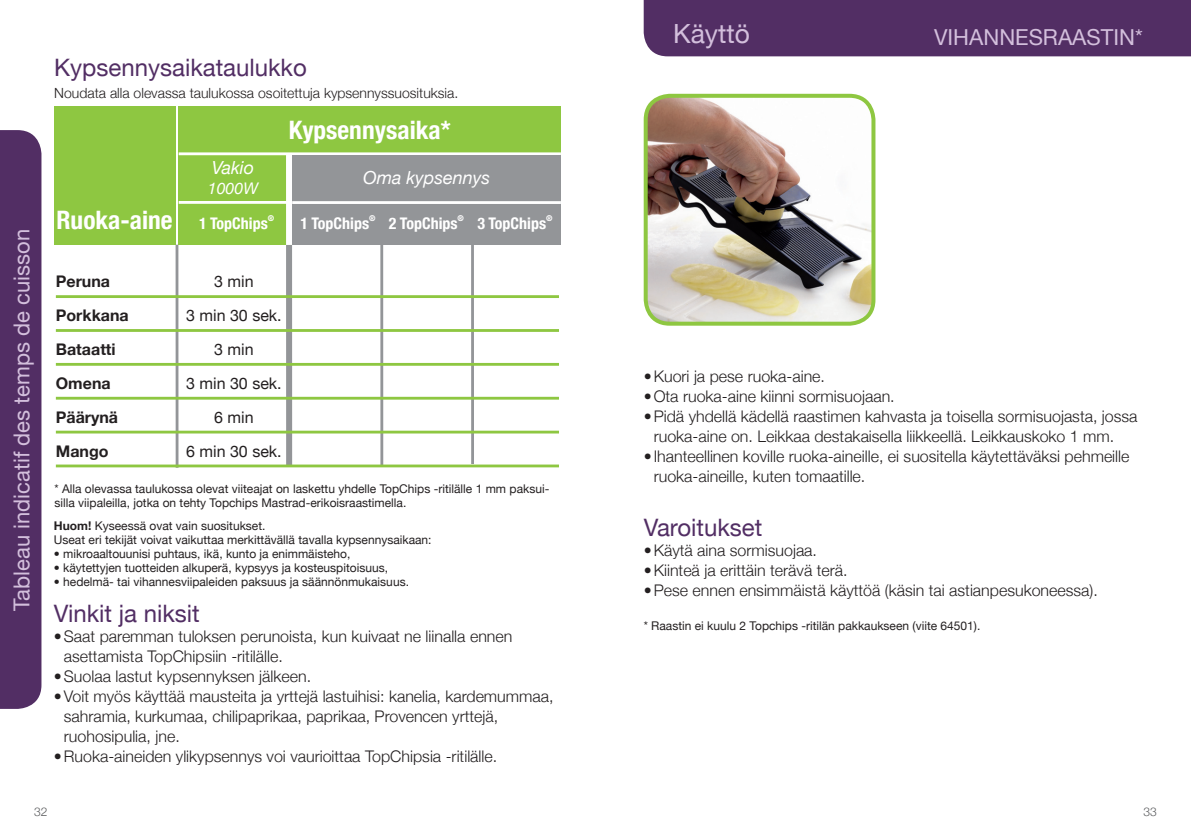
<style>
.page{position:relative;width:1191px;height:837px;background:#fff}
.page>*{position:absolute;margin:0;border:0;box-sizing:border-box;transform-origin:0 0}
.t1{font:26.4px "Helvetica Neue";color:#d3bfdc}
.t2{font:700 condensed 25.4px "Helvetica Neue";color:#fff}
.t3{font:24px "Helvetica Neue";color:#522e64}
.t4{font:22px "Helvetica Neue";color:#d3bfdc}
.t5{font:italic 18px "Helvetica Neue";color:#fff}
.t6{font:300 16px/20px "Helvetica Neue";color:#231f20}
.t7{font:16px "Helvetica Neue";color:#231f20}
.t8{font:700 16px "Helvetica Neue";color:#231f20}
.t9{font:700 condensed 16px "Helvetica Neue";color:#fff}
.t10{font:italic 16px "Helvetica Neue";color:#fff}
.t11{font:300 14px "Helvetica Neue";color:#231f20}
.t12{font:12px/14px "Helvetica Neue";color:#231f20}
.t13{font:300 12px "Helvetica Neue";color:#57585a}
.t14{font:700 condensed 8px "Helvetica Neue";color:#fff}
.s1{font-weight:700}
</style>
<div class="page">
<div style="left:0;top:130px;width:41px;height:578px;background:#522e64"></div>
<hr style="left:176px;top:244px;width:2px;height:223px;background:#939598">
<div style="left:286px;top:226px;width:6px;height:240px;background:#939598"></div>
<hr style="left:380px;top:226px;width:3px;height:240px;background:#939598">
<hr style="left:471px;top:223px;width:3px;height:241px;background:#939598">
<div style="left:54px;top:106px;width:121px;height:138px;background:#8ec741"></div>
<hr style="left:56px;top:295px;width:503px;height:3px;background:#8ec741">
<hr style="left:56px;top:329px;width:503px;height:3px;background:#8ec741">
<hr style="left:56px;top:363px;width:503px;height:2px;background:#8ec741">
<hr style="left:56px;top:396px;width:503px;height:3px;background:#8ec741">
<hr style="left:56px;top:430px;width:503px;height:3px;background:#8ec741">
<hr style="left:56px;top:464px;width:503px;height:3px;background:#8ec741">
<div style="left:179px;top:106px;width:382px;height:138px;background:#8ec741"></div>
<hr style="left:179px;top:152px;width:382px;height:3px;background:#fff">
<hr style="left:179px;top:201px;width:382px;height:3px;background:#fff">
<div style="left:643px;top:0;width:548px;height:56px;background:#522e64"></div>
<div style="left:286px;top:154px;width:6px;height:91px;background:#fff"></div>
<div style="left:292px;top:155px;width:269px;height:90px;background:#939598"></div>
<hr style="left:292px;top:201px;width:269px;height:3px;background:#fff">
<img style="left:648px;top:96px;width:225px;height:227px">
<div style="left:643px;top:94px;width:232px;height:231px;border:4px solid #8ec741;border-radius:24px"></div>
<h3 class="t4" style="left:9px;top:610px;width:383px;rotate:-90deg">Tableau indicatif des temps de cuisson</h3>
<h3 class="t3" style="left:54px;top:53px;width:254px">Kypsennysaikataulukko</h3>
<p class="t11" style="left:54px;top:85px;width:405px">Noudata alla olevassa taulukossa osoitettuja kypsennyssuosituksia.</p>
<h2 class="t2" style="left:57px;top:204px;width:118px">Ruoka-aine</h2>
<p class="t5" style="left:212px;top:157px;width:44px">Vakio</p>
<p class="t10" style="left:208px;top:178px;width:52px">1000W</p>
<p class="t9" style="left:199px;top:214px;width:70px">1 TopChips</p>
<p class="t14" style="left:268px;top:213px;width:8px">®</p>
<h2 class="t2" style="left:289px;top:114px;width:163px">Kypsennysaika*</h2>
<p class="t5" style="left:363px;top:167px;width:128px">Oma kypsennys</p>
<p class="t9" style="left:300px;top:214px;width:70px">1 TopChips</p>
<p class="t14" style="left:369px;top:213px;width:8px">®</p>
<p class="t9" style="left:389px;top:214px;width:70px">2 TopChips</p>
<p class="t14" style="left:457px;top:213px;width:8px">®</p>
<p class="t9" style="left:477px;top:214px;width:70px">3 TopChips</p>
<p class="t14" style="left:546px;top:213px;width:8px">®</p>
<p class="t8" style="left:56px;top:271px;width:56px">Peruna</p>
<p class="t7" style="left:214px;top:272px;width:41px">3 min</p>
<p class="t8" style="left:56px;top:305px;width:74px">Porkkana</p>
<p class="t7" style="left:186px;top:306px;width:97px">3 min 30 sek.</p>
<p class="t8" style="left:56px;top:339px;width:61px">Bataatti</p>
<p class="t7" style="left:214px;top:339px;width:41px">3 min</p>
<p class="t8" style="left:56px;top:373px;width:56px">Omena</p>
<p class="t7" style="left:186px;top:373px;width:97px">3 min 30 sek.</p>
<p class="t8" style="left:56px;top:407px;width:64px">Päärynä</p>
<p class="t7" style="left:214px;top:407px;width:41px">6 min</p>
<p class="t8" style="left:56px;top:441px;width:54px">Mango</p>
<p class="t7" style="left:186px;top:441px;width:97px">6 min 30 sek.</p>
<p class="t12" style="left:54px;top:481px;width:496px">* Alla olevassa taulukossa olevat viiteajat on laskettu yhdelle TopChips -ritilälle 1 mm paksui&shy;silla viipaleilla, jotka on tehty Topchips Mastrad-erikoisraastimella.</p>
<p class="t12" style="left:54px;top:518px;width:379px"><span class="s1">Huom!</span> Kyseessä ovat vain suositukset.<br>Useat eri tekijät voivat vaikuttaa merkittävällä tavalla kypsennysaikaan:</p>
<p class="t12" style="left:54px;top:546px;width:298px">• mikroaaltouunisi puhtaus, ikä, kunto ja enimmäisteho,</p>
<p class="t12" style="left:54px;top:560px;width:336px">• käytettyjen tuotteiden alkuperä, kypsyys ja kosteuspitoisuus,</p>
<p class="t12" style="left:54px;top:574px;width:357px">• hedelmä- tai vihannesviipaleiden paksuus ja säännönmukaisuus.</p>
<h3 class="t3" style="left:54px;top:598px;width:147px">Vinkit ja niksit</h3>
<p class="t6" style="left:64px;top:625px;width:450px;text-indent:-10px">• Saat paremman tuloksen perunoista, kun kuivaat ne liinalla ennen asettamista TopChipsiin -ritilälle.</p>
<p class="t6" style="left:54px;top:665px;width:259px">• Suolaa lastut kypsennyksen jälkeen.</p>
<p class="t6" style="left:64px;top:685px;width:491px;text-indent:-10px">• Voit myös käyttää mausteita ja yrttejä lastuihisi: kanelia, kardemummaa, sahramia, kurkumaa, chilipaprikaa, paprikaa, Provencen yrttejä, ruohosipulia, jne.</p>
<p class="t6" style="left:54px;top:745px;width:445px">• Ruoka-aineiden ylikypsennys voi vaurioittaa TopChipsia -ritilälle.</p>
<h1 class="t1" style="left:673px;top:18px;width:78px">Käyttö</h1>
<h3 class="t4" style="left:934px;top:24px;width:210px">Vihann esraastin*</h3>
<p class="t6" style="left:643px;top:366px;width:183px">• Kuori ja pese ruoka-aine.</p>
<p class="t6" style="left:643px;top:386px;width:252px">• Ota ruoka-aine kiinni sormisuojaan.</p>
<p class="t6" style="left:653px;top:406px;width:485px;text-indent:-10px">• Pidä yhdellä kädellä raastimen kahvasta ja toisella sormisuojasta, jossa ruoka-aine on. Leikkaa destakaisella liikkeellä. Leikkauskoko 1 mm.</p>
<p class="t6" style="left:653px;top:446px;width:477px;text-indent:-10px">• Ihanteellinen koville ruoka-aineille, ei suositella käytettäväksi pehmeille ruoka-aineille, kuten tomaatille.</p>
<h3 class="t3" style="left:643px;top:513px;width:120px">Varoitukset</h3>
<p class="t6" style="left:643px;top:540px;width:175px">• Käytä aina sormisuojaa.</p>
<p class="t6" style="left:643px;top:560px;width:205px">• Kiinteä ja erittäin terävä terä.</p>
<p class="t6" style="left:643px;top:580px;width:455px">• Pese ennen ensimmäistä käyttöä (käsin tai astianpesukoneessa).</p>
<p class="t12" style="left:643px;top:618px;width:338px">* Raastin ei kuulu 2 Topchips -ritilän pakkaukseen (viite 64501).</p>
<p class="t13" style="left:34px;top:804px;width:15px">32</p>
<p class="t13" style="left:1143px;top:804px;width:15px">33</p>
</div>
